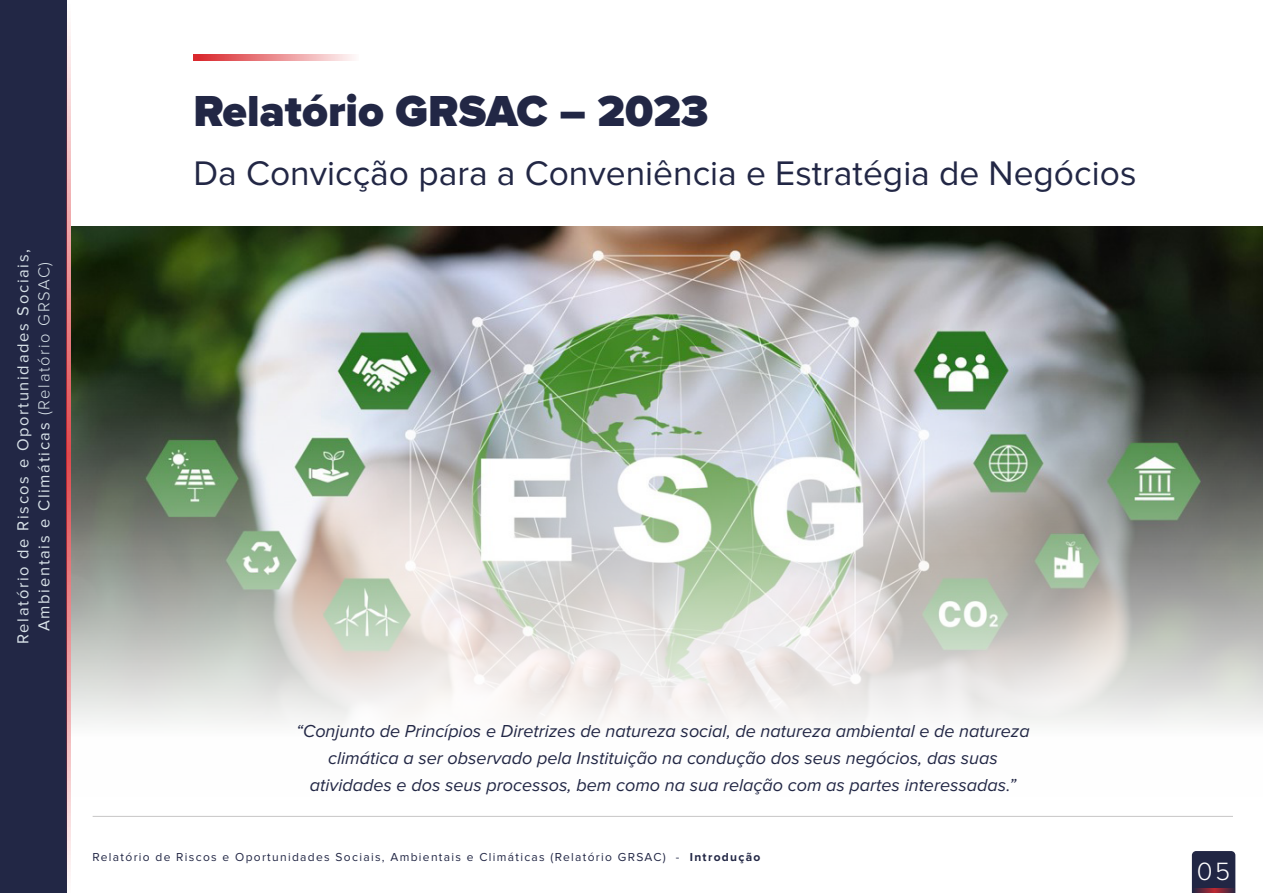
<style>
.page{position:relative;width:1263px;height:893px;background:#fff}
.page>*{position:absolute;margin:0;border:0;box-sizing:border-box;transform-origin:0 0}
.t1{font:900 45px "Proxima Nova";color:#222745}
.t2{font:35.4px "Proxima Nova";color:#222745}
.t3{font:300 25.95px "Proxima Nova";color:#fff}
.t4{font:italic 18px/27px "Proxima Nova";color:#222745;text-align:center}
.t5{font:16.5px/21px "Proxima Nova";letter-spacing:.1em;color:#d9e3e9;text-align:center}
.t6{font:12px "Proxima Nova";letter-spacing:.11em;color:#222745}
.s1{font-weight:300}
.s2{font-weight:700}
</style>
<div class="page">
<div style="left:0;top:0;width:66px;height:893px;background:#222745"></div>
<svg style="left:66px;top:0;width:5px;height:893px;background:#d58b90"></svg>
<svg style="left:193px;top:54px;width:161px;height:7px"></svg>
<img style="left:71px;top:226px;width:1192px;height:498px">
<div style="left:1192px;top:851px;width:43px;height:37px;background:#212644"></div>
<svg style="left:1192px;top:888px;width:43px;height:5px"></svg>
<hr style="left:93px;top:816px;width:1140px;height:1px;background:#c7c6c6">
<p class="t5" style="left:13px;top:644px;width:396px;rotate:-90deg">Relatório de Riscos e Oportunidades Sociais,<br>Ambientais e Climáticas <span class="s1">(Relatório GRSAC)</span></p>
<h1 class="t1" style="left:193px;top:90px;width:517px">Relatório GRSAC – 2023</h1>
<h2 class="t2" style="left:193px;top:157px;width:944px">Da Convicção para a Conveniência e Estratégia de Negócios</h2>
<p class="t4" style="left:296px;top:719px;width:735px">“Conjunto de Princípios e Diretrizes de natureza social, de natureza ambiental e de natureza climática a ser observado pela Instituição na condução dos seus negócios, das suas atividades e dos seus processos, bem como na sua relação com as partes interessadas.”</p>
<p class="t6" style="left:93px;top:851px;width:669px">Relatório de Riscos e Oportunidades Sociais, Ambientais e Climáticas (Relatório GRSAC) - <span class="s2">Introdução</span></p>
<h3 class="t3" style="left:1197px;top:859px;width:35px">05</h3>
</div>
